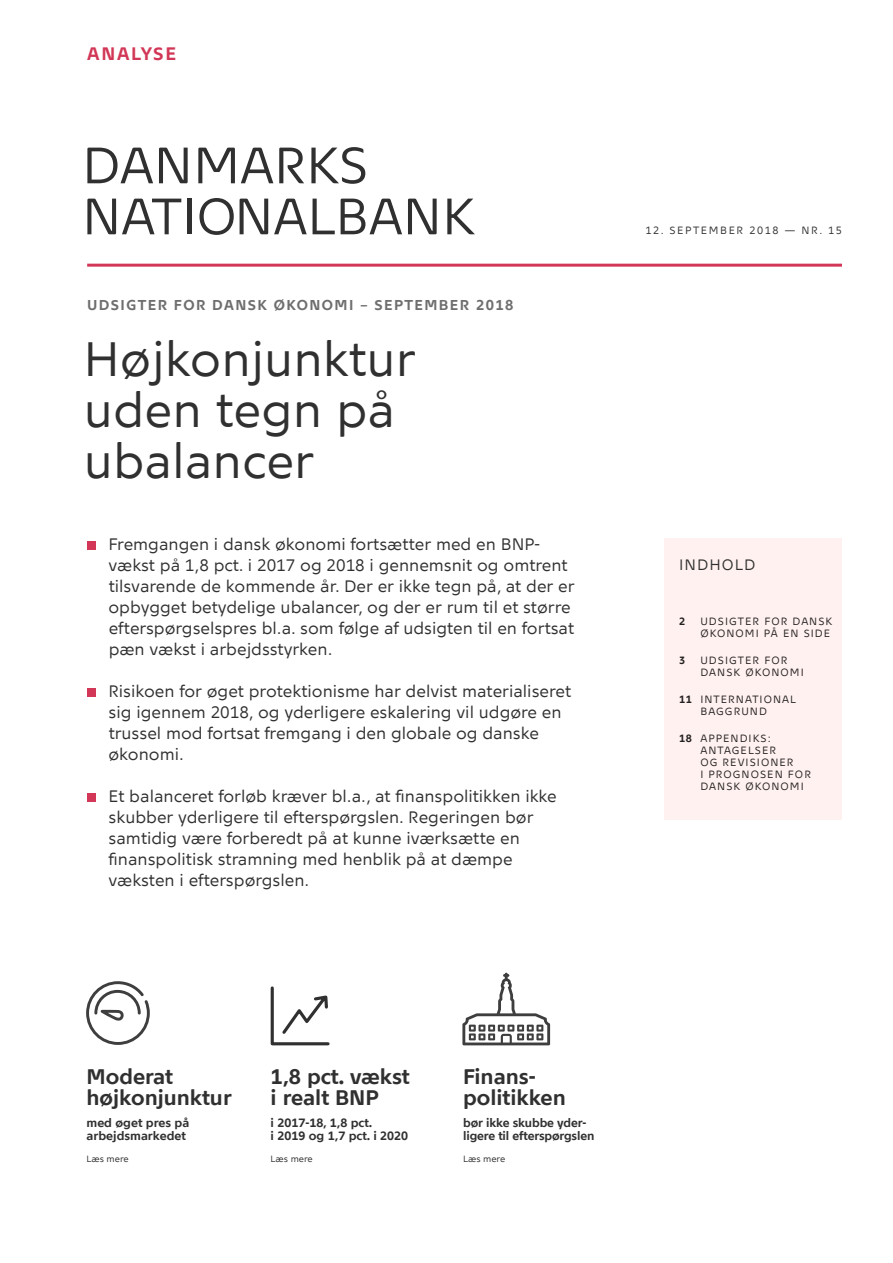
<style>
.page{position:relative;width:893px;height:1263px;background:#fff}
.page>*{position:absolute;margin:0;border:0;box-sizing:border-box;transform-origin:0 0}
.t1{font:51px/51px "Nationalbank";color:#303030}
.H1_overskrift_32_34{font:48px/51px "Nationalbank";color:#303030}
.Ikontekst_14{font:700 21px/21px "Nationalbank";color:#303030}
.Boks_indhold_brød_7{font:700 21px/21px "Nationalbank";color:#303030}
.t2{font:700 18px "Nationalbank";letter-spacing:.1em;color:#d23757}
.Bullets_forside{font:16.5px/21px "Nationalbank";color:#303030}
.Boks_VERSAL_10_pkt{font:15px "Nationalbank";letter-spacing:.07em;color:#303030}
.Trompet{font:700 14.25px "Nationalbank";letter-spacing:.1em;color:#6e6e6e}
.Ikontekst_8_9{font:700 12px/13.5px "Nationalbank";letter-spacing:-.01em;color:#303030}
.Boks_indhold_brød_7-2{font:700 12px/13.5px "Nationalbank";color:#303030}
.Boks_indhold_brød_7-3{font:10.5px/12px "Nationalbank";letter-spacing:.1em;color:#231f20}
.Date{font:10.5px "Nationalbank";letter-spacing:.15em;color:#303030}
.Boks_indhold_brød_7-4{font:700 10.5px "Nationalbank";color:#231f20}
.Ikontekst__læs_mere{font:9px "Nationalbank";color:#303030}
.Boks_indhold_brød_7-5{font:9px "Nationalbank";color:#303030}
.s1{font-weight:700}
</style>
<div class="page">
<hr style="left:87px;top:264px;width:755px;height:3px;background:#d23757">
<div style="left:664px;top:538px;width:178px;height:281px;background:#fef1ef"></div>
<div style="left:87px;top:541px;width:9px;height:8px;background:#d23757"></div>
<div style="left:87px;top:688px;width:9px;height:8px;background:#d23757"></div>
<div style="left:87px;top:793px;width:9px;height:8px;background:#d23757"></div>
<svg style="left:86px;top:981px;width:64px;height:64px"></svg>
<svg style="left:270px;top:986px;width:60px;height:60px"></svg>
<svg style="left:462px;top:973px;width:88px;height:72px"></svg>
<p class="t2" style="left:87px;top:43px;width:91px">ANALYSE</p>
<h1 class="t1" style="left:82px;top:139px;width:394px">DANMARKS<br>NATIONALBANK</h1>
<p class="Trompet" style="left:87px;top:297px;width:428px">UDSIGTER FOR DANSK ØKONOMI – SEPTEMBER 2018</p>
<p class="H1_overskrift_32_34" style="left:83px;top:333px;width:333px">Højkonjunktur uden tegn på ubalancer</p>
<p class="Bullets_forside" style="left:108px;top:534px;width:468px">Fremgangen i dansk økonomi fortsætter med en BNP&shy;vækst på 1,8 pct. i 2017 og 2018 i gennemsnit og omtrent tilsvarende de kommende år. Der er ikke tegn på, at der er opbygget betydelige ubalancer, og der er rum til et større efterspørgselspres bl.a. som følge af udsigten til en fortsat pæn vækst i arbejdsstyrken.</p>
<p class="Bullets_forside" style="left:108px;top:681px;width:464px">Risikoen for øget protektionisme har delvist materialiseret sig igennem 2018, og yderligere eskalering vil udgøre en trussel mod fortsat fremgang i den globale og danske økonomi.</p>
<p class="Bullets_forside" style="left:108px;top:786px;width:450px">Et balanceret forløb kræver bl.a., at finanspolitikken ikke skubber yderligere til efterspørgslen. Regeringen bør samtidig være forberedt på at kunne iværksætte en finanspolitisk stramning med henblik på at dæmpe væksten i efterspørgslen.</p>
<p class="Date" style="left:645px;top:224px;width:198px">12. SEPTEMBER 2018 — NR. 15</p>
<p class="Boks_VERSAL_10_pkt" style="left:679px;top:556px;width:78px">INDHOLD</p>
<p class="Boks_indhold_brød_7-4" style="left:679px;top:615px;width:8px">2</p>
<p class="Boks_indhold_brød_7-3" style="left:700px;top:615px;width:133px">UDSIGTER FOR DANSK<br>ØKONOMI PÅ EN SIDE</p>
<p class="Boks_indhold_brød_7-4" style="left:679px;top:654px;width:8px">3</p>
<p class="Boks_indhold_brød_7-3" style="left:700px;top:654px;width:105px">UDSIGTER FOR<br>DANSK ØKONOMI</p>
<p class="Boks_indhold_brød_7-3" style="left:700px;top:693px;width:97px;text-indent:-21px"><span class="s1">11</span> INTERNATIONAL<br>BAGGRUND</p>
<p class="Boks_indhold_brød_7-3" style="left:700px;top:732px;width:112px;text-indent:-21px"><span class="s1">18</span> APPENDIKS:<br>ANTAGELSER<br>OG REVISIONER<br>I PROGNOSEN FOR<br>DANSK ØKONOMI</p>
<p class="Boks_indhold_brød_7" style="left:87px;top:1066px;width:147px">Moderat højkonjunktur</p>
<p class="Boks_indhold_brød_7-2" style="left:87px;top:1116px;width:104px">med øget pres på arbejdsmarkedet</p>
<p class="Boks_indhold_brød_7-5" style="left:87px;top:1153px;width:44px">Læs mere</p>
<p class="Ikontekst_14" style="left:271px;top:1066px;width:141px">1,8 pct. vækst i realt BNP</p>
<p class="Ikontekst_8_9" style="left:271px;top:1116px;width:139px">i 2017-18, 1,8 pct.<br>i 2019 og 1,7 pct. i 2020</p>
<p class="Ikontekst__læs_mere" style="left:271px;top:1153px;width:44px">Læs mere</p>
<p class="Ikontekst_14" style="left:463px;top:1066px;width:104px">Finans&shy;politikken</p>
<p class="Ikontekst_8_9" style="left:463px;top:1116px;width:133px">bør ikke skubbe yder&shy;ligere til efterspørgslen</p>
<p class="Ikontekst__læs_mere" style="left:463px;top:1153px;width:44px">Læs mere</p>
</div>
